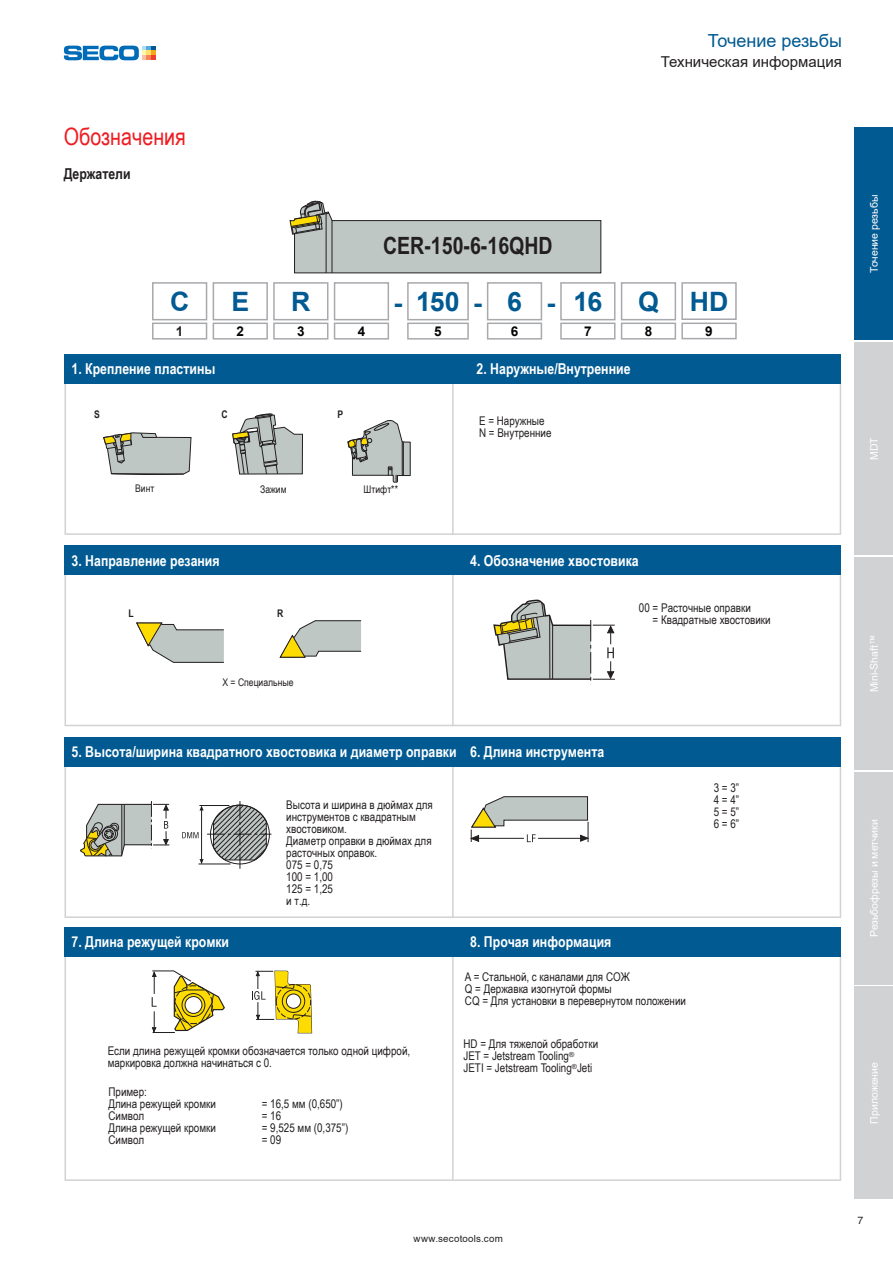
<style>
.page{position:relative;width:893px;height:1263px;background:#fff}
.page>*{position:absolute;margin:0;border:0;box-sizing:border-box;transform-origin:0 0}
.t1{font:700 26.7px "Arial";letter-spacing:-.02em;color:#015a92}
.t2{font:24px "Arial Narrow";color:#ee1d23}
.t3{font:700 23.85px "Arial Narrow";color:#231f20}
.t4{font:18px "Arial";color:#015a92}
.t5{font:700 15px "Arial Narrow";color:#fff}
.t6{font:15px "Arial";color:#231f20}
.t7{font:700 15px "Arial Narrow";color:#231f20}
.t8{font:700 13.5px "Arial";color:#040503}
.t9{font:700 13.5px "Arial";color:#231f20}
.t10{font:12px/12px "Arial Narrow";color:#231f20}
.t11{font:10.5px "Arial";color:#fff}
.t12{font:10.5px "Arial Narrow";color:#231f20}
.t13{font:700 10.5px "Arial Narrow";color:#231f20}
.t14{font:10.5px "Helvetica";color:#231f20}
.t15{font:9.75px "Arial";letter-spacing:.02em;color:#231f20}
</style>
<div class="page">
<svg style="left:64px;top:46px;width:92px;height:14px"></svg>
<div style="left:855px;top:128px;width:38px;height:212px;background:#015a92"></div>
<div style="left:855px;top:986px;width:38px;height:213px;background:#d1d2d4"></div>
<div style="left:855px;top:772px;width:38px;height:212px;background:#d1d2d4"></div>
<div style="left:855px;top:557px;width:38px;height:213px;background:#d1d2d4"></div>
<div style="left:855px;top:342px;width:38px;height:213px;background:#d1d2d4"></div>
<hr style="left:840px;top:383px;width:1px;height:152px;background:#d1d2d4">
<hr style="left:452px;top:383px;width:2px;height:152px;background:#d1d2d4">
<hr style="left:65px;top:383px;width:1px;height:152px;background:#d1d2d4">
<hr style="left:65px;top:575px;width:1px;height:151px;background:#d1d2d4">
<hr style="left:452px;top:575px;width:2px;height:151px;background:#d1d2d4">
<hr style="left:840px;top:575px;width:1px;height:151px;background:#d1d2d4">
<hr style="left:840px;top:766px;width:1px;height:152px;background:#d1d2d4">
<hr style="left:452px;top:766px;width:2px;height:152px;background:#d1d2d4">
<hr style="left:65px;top:766px;width:1px;height:152px;background:#d1d2d4">
<hr style="left:840px;top:955px;width:1px;height:226px;background:#d1d2d4">
<hr style="left:452px;top:954px;width:2px;height:225px;background:#d1d2d4">
<hr style="left:65px;top:955px;width:1px;height:226px;background:#d1d2d4">
<svg style="left:290px;top:201px;width:311px;height:72px"></svg>
<hr style="left:332px;top:220px;width:1px;height:53px;background:#231f20">
<div style="left:152px;top:282px;width:55px;height:38px;border:2px solid #a8a9ad"></div>
<div style="left:213px;top:282px;width:55px;height:38px;border:2px solid #a8a9ad"></div>
<div style="left:273px;top:282px;width:55px;height:38px;border:2px solid #a8a9ad"></div>
<div style="left:334px;top:282px;width:55px;height:38px;border:2px solid #a8a9ad"></div>
<div style="left:407px;top:282px;width:62px;height:38px;border:2px solid #a8a9ad"></div>
<div style="left:487px;top:282px;width:55px;height:38px;border:2px solid #a8a9ad"></div>
<div style="left:560px;top:282px;width:55px;height:38px;border:2px solid #a8a9ad"></div>
<div style="left:621px;top:282px;width:55px;height:38px;border:2px solid #a8a9ad"></div>
<div style="left:681px;top:282px;width:56px;height:38px;border:2px solid #a8a9ad"></div>
<div style="left:152px;top:323px;width:55px;height:17px;border:2px solid #a8a9ad"></div>
<div style="left:213px;top:323px;width:55px;height:17px;border:2px solid #a8a9ad"></div>
<div style="left:273px;top:323px;width:55px;height:17px;border:2px solid #a8a9ad"></div>
<div style="left:334px;top:323px;width:55px;height:17px;border:2px solid #a8a9ad"></div>
<div style="left:407px;top:323px;width:62px;height:17px;border:2px solid #a8a9ad"></div>
<div style="left:487px;top:323px;width:55px;height:17px;border:2px solid #a8a9ad"></div>
<div style="left:560px;top:323px;width:55px;height:17px;border:2px solid #a8a9ad"></div>
<div style="left:621px;top:323px;width:55px;height:17px;border:2px solid #a8a9ad"></div>
<div style="left:681px;top:323px;width:56px;height:16px;border:2px solid #a8a9ad"></div>
<svg style="left:103px;top:432px;width:89px;height:43px"></svg>
<hr style="left:111px;top:473px;width:73px;height:1px;background:#231f20">
<svg style="left:232px;top:413px;width:71px;height:62px"></svg>
<svg style="left:136px;top:622px;width:88px;height:41px"></svg>
<svg style="left:279px;top:620px;width:83px;height:38px"></svg>
<svg style="left:80px;top:801px;width:89px;height:55px"></svg>
<svg style="left:182px;top:801px;width:89px;height:68px"></svg>
<svg style="left:470px;top:796px;width:119px;height:46px"></svg>
<svg style="left:493px;top:599px;width:122px;height:82px"></svg>
<svg style="left:152px;top:970px;width:73px;height:63px"></svg>
<svg style="left:252px;top:971px;width:60px;height:62px"></svg>
<svg style="left:347px;top:420px;width:64px;height:63px"></svg>
<div style="left:65px;top:354px;width:776px;height:30px;background:#015a92"></div>
<hr style="left:66px;top:533px;width:774px;height:2px;background:#d1d2d4">
<div style="left:65px;top:545px;width:776px;height:30px;background:#015a92"></div>
<hr style="left:66px;top:725px;width:774px;height:1px;background:#d1d2d4">
<div style="left:65px;top:737px;width:776px;height:30px;background:#015a92"></div>
<hr style="left:66px;top:916px;width:774px;height:2px;background:#d1d2d4">
<div style="left:65px;top:927px;width:776px;height:29px;background:#015a92"></div>
<hr style="left:66px;top:1179px;width:774px;height:2px;background:#d1d2d4">
<h2 class="t2" style="left:64px;top:123px;width:124px">Обозначения</h2>
<p class="t7" style="left:64px;top:165px;width:68px">Держатели</p>
<h3 class="t3" style="left:383px;top:227px;width:171px">CER-150-6-16QHD</h3>
<h3 class="t4" style="left:708px;top:31px;width:136px">Точение резьбы</h3>
<p class="t6" style="left:661px;top:53px;width:183px">Техническая информация</p>
<h1 class="t1" style="left:170px;top:287px;width:21px">C</h1>
<h1 class="t1" style="left:231px;top:287px;width:19px">E</h1>
<h1 class="t1" style="left:291px;top:287px;width:21px">R</h1>
<h1 class="t1" style="left:416px;top:287px;width:45px">150</h1>
<h1 class="t1" style="left:507px;top:287px;width:16px">6</h1>
<h1 class="t1" style="left:574px;top:287px;width:30px">16</h1>
<h1 class="t1" style="left:638px;top:287px;width:92px">Q HD</h1>
<p class="t9" style="left:176px;top:324px;width:9px">1</p>
<p class="t8" style="left:236px;top:324px;width:9px">2</p>
<p class="t8" style="left:297px;top:324px;width:9px">3</p>
<p class="t8" style="left:358px;top:324px;width:9px">4</p>
<p class="t8" style="left:434px;top:324px;width:9px">5</p>
<p class="t8" style="left:511px;top:324px;width:9px">6</p>
<p class="t8" style="left:584px;top:324px;width:9px">7</p>
<p class="t8" style="left:645px;top:324px;width:9px">8</p>
<p class="t8" style="left:705px;top:324px;width:9px">9</p>
<h1 class="t1" style="left:393px;top:287px;width:10px">-</h1>
<h1 class="t1" style="left:473px;top:287px;width:10px">-</h1>
<h1 class="t1" style="left:546px;top:287px;width:10px">-</h1>
<p class="t5" style="left:72px;top:360px;width:145px">1. Крепление пластины</p>
<p class="t5" style="left:477px;top:360px;width:155px">2. Наружные/Внутренние</p>
<p class="t13" style="left:94px;top:408px;width:7px">S</p>
<p class="t13" style="left:221px;top:408px;width:8px">C</p>
<p class="t12" style="left:135px;top:483px;width:21px">Винт</p>
<p class="t12" style="left:260px;top:483px;width:28px">Зажим</p>
<p class="t13" style="left:338px;top:408px;width:7px">P</p>
<p class="t12" style="left:364px;top:483px;width:36px">Штифт**</p>
<p class="t10" style="left:479px;top:414px;width:74px">E = Наружные<br>N = Внутренние</p>
<p class="t5" style="left:72px;top:552px;width:150px">3. Направление резания</p>
<p class="t5" style="left:470px;top:552px;width:170px">4. Обозначение хвостовика</p>
<p class="t13" style="left:129px;top:607px;width:7px">L</p>
<p class="t13" style="left:277px;top:607px;width:8px">R</p>
<p class="t12" style="left:222px;top:676px;width:73px">X = Специальные</p>
<p class="t5" style="left:72px;top:743px;width:534px">5. Высота/ширина квадратного хвостовика и диаметр оправки 6. Длина инструмента</p>
<p class="t10" style="left:286px;top:799px;width:148px">Высота и ширина в дюймах для инструментов с квадратным хвостовиком.<br>Диаметр оправки в дюймах для расточных оправок.<br>075 = 0,75<br>100 = 1,00<br>125 = 1,25<br>и т.д.</p>
<p class="t5" style="left:72px;top:933px;width:159px">7. Длина режущей кромки</p>
<p class="t5" style="left:470px;top:933px;width:143px">8. Прочая информация</p>
<p class="t10" style="left:653px;top:601px;width:120px;text-indent:-14px">00 = Расточные оправки<br>= Квадратные хвостовики</p>
<p class="t10" style="left:714px;top:782px;width:27px;text-align:justify">3 = 3” 4 = 4” 5 = 5” 6 = 6”</p>
<p class="t10" style="left:108px;top:1044px;width:304px">Если длина режущей кромки обозначается только одной цифрой, маркировка должна начинаться с 0.</p>
<p class="t10" style="left:108px;top:1085px;width:109px">Пример:<br>Длина режущей кромки<br>Символ<br>Длина режущей кромки<br>Символ</p>
<p class="t10" style="left:262px;top:1097px;width:88px">= 16,5 мм (0,650”) = 16<br>= 9,525 мм (0,375”) = 09</p>
<p class="t10" style="left:465px;top:971px;width:223px">A = Стальной, с каналами для СОЖ<br>Q = Державка изогнутой формы<br>CQ = Для установки в перевернутом положении</p>
<p class="t10" style="left:463px;top:1038px;width:136px">HD = Для тяжелой обработки<br>JET = Jetstream Tooling<sup>®<br></sup>JETI = Jetstream Tooling<sup>®</sup>Jeti</p>
<p class="t11" style="left:868px;top:273px;width:80px;rotate:-90deg">Точение резьбы</p>
<p class="t11" style="left:868px;top:460px;width:24px;rotate:-90deg">MDT</p>
<p class="t11" style="left:868px;top:692px;width:59px;rotate:-90deg">Mini-Shaft™</p>
<p class="t11" style="left:868px;top:937px;width:119px;rotate:-90deg">Резьбофрезы и метчики</p>
<p class="t11" style="left:868px;top:1124px;width:63px;rotate:-90deg">Приложение</p>
<p class="t15" style="left:413px;top:1233px;width:91px">www.secotools.com</p>
<p class="t14" style="left:857px;top:1216px;width:7px">7</p>
</div>
